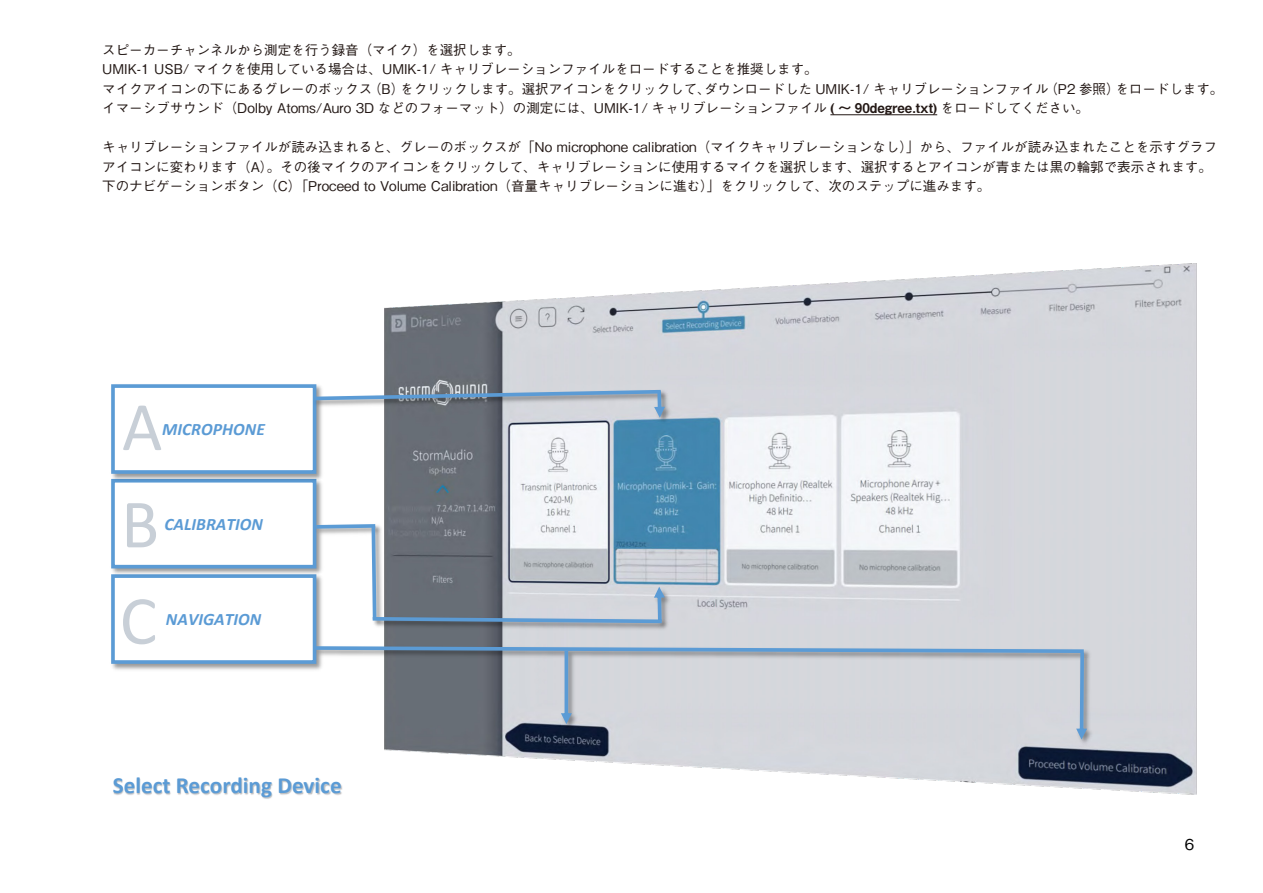
<style>
.page{position:relative;width:1263px;height:893px;background:#fff}
.page>*{position:absolute;margin:0;border:0;box-sizing:border-box;transform-origin:0 0}
.t1{font:69.9px "Calibri";color:#c8cfd7}
.t2{font:69.75px "Calibri";color:#c8cfd7}
.t3{font:700 23.25px "Calibri";color:#5b9bd5}
.t4{font:italic 700 17.4px "Calibri";color:#5b9bd5}
.t5{font:500 15px "Gothic BBB Pro";color:#000}
.t6{font:500 13.5px/19.5px "Gothic BBB Pro";color:#231815}
.s1{font-family:"Midashi Go Pro MB31";font-weight:400}
</style>
<div class="page">
<img style="left:384px;top:263px;width:813px;height:532px">
<img style="left:112px;top:625px;width:210px;height:45px">
<div style="left:111px;top:574px;width:205px;height:90px;background:#fff;border:4px solid #5b9bd5"></div>
<img style="left:111px;top:483px;width:211px;height:95px">
<div style="left:111px;top:479px;width:205px;height:89px;background:#fff;border:4px solid #5b9bd5"></div>
<img style="left:111px;top:384px;width:211px;height:99px">
<div style="left:111px;top:384px;width:205px;height:90px;background:#fff;border:4px solid #5b9bd5"></div>
<img style="left:312px;top:387px;width:360px;height:2px">
<img style="left:646px;top:389px;width:34px;height:49px">
<svg style="left:311px;top:388px;width:354px;height:30px;background:#a5b0bd"></svg>
<img style="left:553px;top:739px;width:34px;height:5px">
<img style="left:1068px;top:650px;width:34px;height:110px">
<svg style="left:312px;top:644px;width:775px;height:95px;background:#bbc0c8"></svg>
<img style="left:665px;top:573px;width:14px;height:57px">
<img style="left:375px;top:614px;width:298px;height:18px">
<svg style="left:313px;top:522px;width:352px;height:103px"></svg>
<img style="left:113px;top:778px;width:230px;height:21px">
<hr style="left:830px;top:114px;width:107px;height:1px;background:#231815">
<p class="t6" style="left:102px;top:38px;width:1123px">スピーカーチャンネルから測定を行う録音（マイク）を選択します。<br>UMIK-1 USB/ マイクを使用している場合は、UMIK-1/ キャリブレーションファイルをロードすることを推奨します。<br>マイクアイコンの下にあるグレーのボックス（B）をクリックします。選択アイコンをクリックして、ダウンロードした UMIK-1/ キャリブレーションファイル（P2 参照）をロードします。イマーシブサウンド（Dolby Atoms/Auro 3D などのフォーマット）の測定には、UMIK-1/ キャリブレーションファイル <span class="s1">( ～ 90degree.txt)</span> をロードしてください。</p>
<p class="t6" style="left:102px;top:136px;width:1116px">キャリブレーションファイルが読み込まれると、グレーのボックスが「No microphone calibration（マイクキャリブレーションなし）」から、ファイルが読み込まれたことを示すグラフアイコンに変わります（A）。その後マイクのアイコンをクリックして、キャリブレーションに使用するマイクを選択します、選択するとアイコンが青または黒の輪郭で表示されます。下のナビゲーションボタン（C）「Proceed to Volume Calibration（音量キャリブレーションに進む）」をクリックして、次のステップに進みます。</p>
<h1 class="t1" style="left:122px;top:383px;width:42px">A</h1>
<p class="t4" style="left:162px;top:418px;width:104px">MICROPHONE</p>
<h2 class="t2" style="left:121px;top:480px;width:39px">B</h2>
<p class="t4" style="left:164px;top:513px;width:100px">CALIBRATION</p>
<h1 class="t1" style="left:120px;top:576px;width:39px">C</h1>
<p class="t4" style="left:166px;top:608px;width:97px">NAVIGATION</p>
<h3 class="t3" style="left:113px;top:770px;width:231px">Select Recording Device</h3>
<p class="t5" style="left:1185px;top:832px;width:11px">6</p>
</div>
